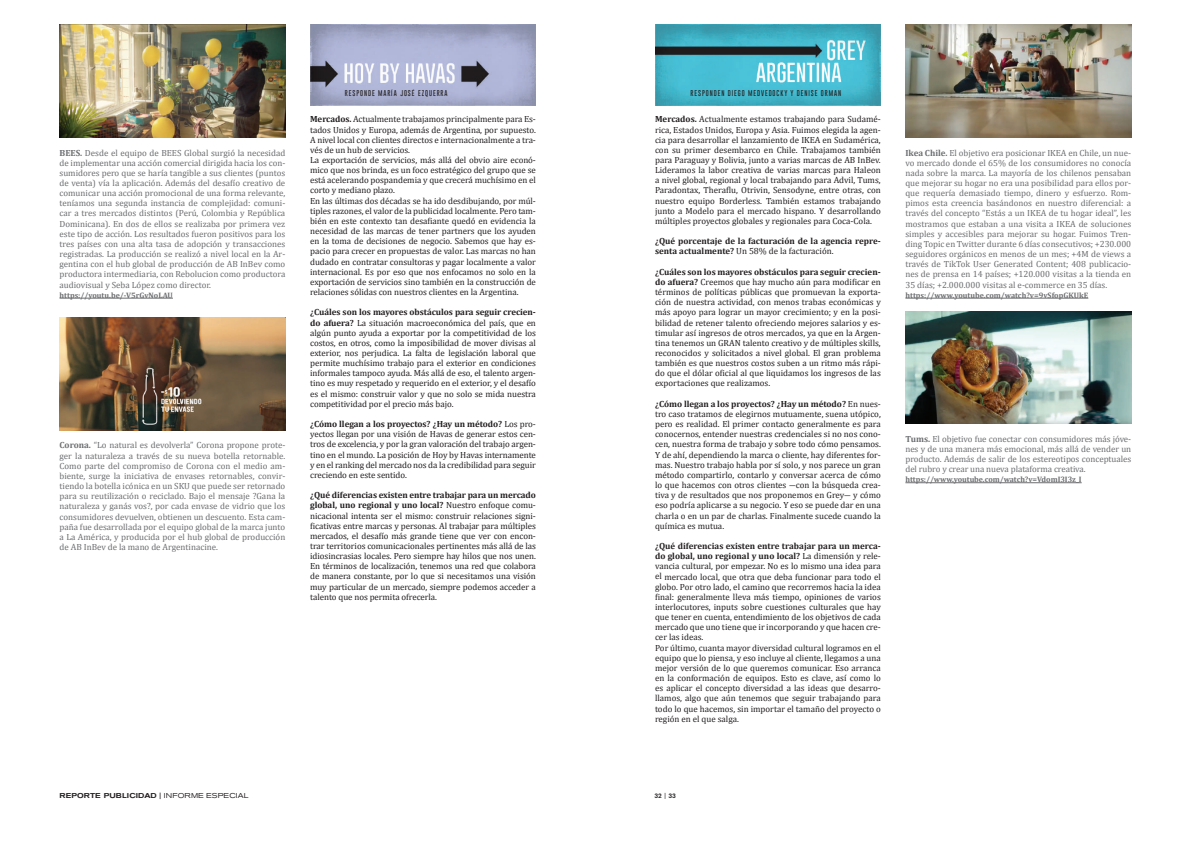
<style>
.page{position:relative;width:1191px;height:844px;background:#fff}
.page>*{position:absolute;margin:0;border:0;box-sizing:border-box;transform-origin:0 0}
.t1{font:8.92px/10.2px "Cambria";letter-spacing:-.005em;color:#231f20;text-align:justify}
.t2{font:8.92px/10.2px "Cambria";color:#6c6d70;text-align:justify}
.t3{font:700 8.92px/10.2px "Cambria";color:#231f20}
.t4{font:700 7.88px "Cambria";color:#6c6d70}
.t5{font:500 expanded 7px "Akzidenz Grotesk BQ";letter-spacing:.02em;color:#231f20}
.t6{font:500 6.56px "Akzidenz Grotesk BQ";color:#231f20}
.t7{font:100 6.12px "Gobold";letter-spacing:.15em;color:#231f20}
.s1{font-weight:700}
.s2{font-weight:400}
</style>
<div class="page">
<img style="left:60px;top:25px;width:225px;height:113px">
<img style="left:905px;top:25px;width:226px;height:113px">
<img style="left:905px;top:311px;width:226px;height:113px">
<img style="left:60px;top:317px;width:225px;height:113px">
<hr style="left:60px;top:298px;width:113px;height:1px;background:#6c6d70">
<hr style="left:905px;top:298px;width:183px;height:1px;background:#6c6d70">
<hr style="left:905px;top:482px;width:176px;height:1px;background:#6c6d70">
<img style="left:655px;top:25px;width:226px;height:80px">
<img style="left:310px;top:25px;width:226px;height:80px">
<p class="t2" style="left:60px;top:147px;width:227px"><span class="s1">BEES.</span> Desde el equipo de BEES Global surgió la necesidad de implementar una acción comercial dirigida hacia los con&shy;sumidores pero que se haría tangible a sus clientes (puntos de venta) vía la aplicación. Además del desafío creativo de comunicar una acción promocional de una forma relevante, teníamos una segunda instancia de complejidad: comuni&shy;car a tres mercados distintos (Perú, Colombia y República Dominicana). En dos de ellos se realizaba por primera vez este tipo de acción. Los resultados fueron positivos para los tres países con una alta tasa de adopción y transacciones registradas. La producción se realizó a nivel local en la Ar&shy;gentina con el hub global de producción de AB InBev como productora intermediaria, con Rebolucion como productora audiovisual y Seba López como director.</p>
<p class="t4" style="left:60px;top:289px;width:115px">https://youtu.be/-V5rGvNoLAU</p>
<p class="t2" style="left:60px;top:440px;width:227px"><span class="s1">Corona.</span> “Lo natural es devolverla” Corona propone prote&shy;ger la naturaleza a través de su nueva botella retornable.<br>Como parte del compromiso de Corona con el medio am&shy;biente, surge la iniciativa de envases retornables, convir&shy;tiendo la botella icónica en un SKU que puede ser retornado para su reutilización o reciclado. Bajo el mensaje ?Gana la naturaleza y ganás vos?, por cada envase de vidrio que los consumidores devuelven, obtienen un descuento. Esta cam&shy;paña fue desarrollada por el equipo global de la marca junto a La América, y producida por el hub global de producción de AB InBev de la mano de Argentinacine.</p>
<p class="t7" style="left:345px;top:89px;width:104px">RESPONDE MARÍA JOSÉ EZQUERRA</p>
<p class="t7" style="left:690px;top:89px;width:152px">RESPONDEN DIEGO MEDVEDOCKY Y DENISE ORMAN</p>
<p class="t1" style="left:310px;top:114px;width:227px;text-align:left"><span class="s1">Mercados.</span> Actualmente trabajamos principalmente para Es&shy;tados Unidos y Europa, además de Argentina, por supuesto.<br>A nivel local con clientes directos e internacionalmente a tra&shy;vés de un hub de servicios.<br>La exportación de servicios, más allá del obvio aire econó&shy;mico que nos brinda, es un foco estratégico del grupo que se está acelerando pospandemia y que crecerá muchísimo en el corto y mediano plazo.<br>En las últimas dos décadas se ha ido desdibujando, por múl&shy;tiples razones, el valor de la publicidad localmente. Pero tam&shy;bién en este contexto tan desafiante quedó en evidencia la necesidad de las marcas de tener partners que los ayuden en la toma de decisiones de negocio. Sabemos que hay es&shy;pacio para crecer en propuestas de valor. Las marcas no han dudado en contratar consultoras y pagar localmente a valor internacional. Es por eso que nos enfocamos no solo en la exportación de servicios sino también en la construcción de relaciones sólidas con nuestros clientes en la Argentina.</p>
<p class="t1" style="left:310px;top:307px;width:227px"><span class="s1">¿Cuáles son los mayores obstáculos para seguir crecien&shy;do afuera?</span> La situación macroeconómica del país, que en algún punto ayuda a exportar por la competitividad de los costos, en otros, como la imposibilidad de mover divisas al exterior, nos perjudica. La falta de legislación laboral que permite muchísimo trabajo para el exterior en condiciones informales tampoco ayuda. Más allá de eso, el talento argen&shy;tino es muy respetado y requerido en el exterior, y el desafío es el mismo: construir valor y que no solo se mida nuestra competitividad por el precio más bajo.</p>
<p class="t1" style="left:310px;top:419px;width:227px"><span class="s1">¿Cómo llegan a los proyectos? ¿Hay un método?</span> Los pro&shy;yectos llegan por una visión de Havas de generar estos cen&shy;tros de excelencia, y por la gran valoración del trabajo argen&shy;tino en el mundo. La posición de Hoy by Havas internamente y en el ranking del mercado nos da la credibilidad para seguir creciendo en este sentido.</p>
<p class="t1" style="left:310px;top:490px;width:227px"><span class="s1">¿Qué diferencias existen entre trabajar para un mercado global, uno regional y uno local?</span> Nuestro enfoque comu&shy;nicacional intenta ser el mismo: construir relaciones signi&shy;ficativas entre marcas y personas. Al trabajar para múltiples mercados, el desafío más grande tiene que ver con encon&shy;trar territorios comunicacionales pertinentes más allá de las idiosincrasias locales. Pero siempre hay hilos que nos unen.<br>En términos de localización, tenemos una red que colabora de manera constante, por lo que si necesitamos una visión muy particular de un mercado, siempre podemos acceder a talento que nos permita ofrecerla.</p>
<p class="t1" style="left:655px;top:114px;width:227px"><span class="s1">Mercados.</span> Actualmente estamos trabajando para Sudamé&shy;rica, Estados Unidos, Europa y Asia. Fuimos elegida la agen&shy;cia para desarrollar el lanzamiento de IKEA en Sudamérica, con su primer desembarco en Chile. Trabajamos también para Paraguay y Bolivia, junto a varias marcas de AB InBev.<br>Lideramos la labor creativa de varias marcas para Haleon a nivel global, regional y local trabajando para Advil, Tums, Paradontax, Theraflu, Otrivin, Sensodyne, entre otras, con nuestro equipo Borderless. También estamos trabajando junto a Modelo para el mercado hispano. Y desarrollando múltiples proyectos globales y regionales para Coca-Cola.</p>
<p class="t3" style="left:655px;top:236px;width:227px">¿Qué porcentaje de la facturación de la agencia repre&shy;senta actualmente? <span class="s2">Un 58% de la facturación.</span></p>
<p class="t1" style="left:655px;top:266px;width:227px"><span class="s1">¿Cuáles son los mayores obstáculos para seguir crecien&shy;do afuera?</span> Creemos que hay mucho aún para modificar en términos de políticas públicas que promuevan la exporta&shy;ción de nuestra actividad, con menos trabas económicas y más apoyo para lograr un mayor crecimiento; y en la posi&shy;bilidad de retener talento ofreciendo mejores salarios y es&shy;timular así ingresos de otros mercados, ya que en la Argen&shy;tina tenemos un GRAN talento creativo y de múltiples skills, reconocidos y solicitados a nivel global. El gran problema también es que nuestros costos suben a un ritmo más rápi&shy;do que el dólar oficial al que liquidamos los ingresos de las exportaciones que realizamos.</p>
<p class="t1" style="left:655px;top:398px;width:227px"><span class="s1">¿Cómo llegan a los proyectos? ¿Hay un método?</span> En nues&shy;tro caso tratamos de elegirnos mutuamente, suena utópico, pero es realidad. El primer contacto generalmente es para conocernos, entender nuestras credenciales si no nos cono&shy;cen, nuestra forma de trabajo y sobre todo cómo pensamos.<br>Y de ahí, dependiendo la marca o cliente, hay diferentes for&shy;mas. Nuestro trabajo habla por sí solo, y nos parece un gran método compartirlo, contarlo y conversar acerca de cómo lo que hacemos con otros clientes ―con la búsqueda crea&shy;tiva y de resultados que nos proponemos en Grey― y cómo eso podría aplicarse a su negocio. Y eso se puede dar en una charla o en un par de charlas. Finalmente sucede cuando la química es mutua.</p>
<p class="t1" style="left:655px;top:540px;width:227px;text-align:left"><span class="s1">¿Qué diferencias existen entre trabajar para un merca&shy;do global, uno regional y uno local?</span> La dimensión y rele&shy;vancia cultural, por empezar. No es lo mismo una idea para el mercado local, que otra que deba funcionar para todo el globo. Por otro lado, el camino que recorremos hacia la idea final: generalmente lleva más tiempo, opiniones de varios interlocutores, inputs sobre cuestiones culturales que hay que tener en cuenta, entendimiento de los objetivos de cada mercado que uno tiene que ir incorporando y que hacen cre&shy;cer las ideas.<br>Por último, cuanta mayor diversidad cultural logramos en el equipo que lo piensa, y eso incluye al cliente, llegamos a una mejor versión de lo que queremos comunicar. Eso arranca en la conformación de equipos. Esto es clave, así como lo es aplicar el concepto diversidad a las ideas que desarro&shy;llamos, algo que aún tenemos que seguir trabajando para todo lo que hacemos, sin importar el tamaño del proyecto o región en el que salga.</p>
<p class="t2" style="left:905px;top:147px;width:227px"><span class="s1">Ikea Chile.</span> El objetivo era posicionar IKEA en Chile, un nue&shy;vo mercado donde el 65% de los consumidores no conocía nada sobre la marca. La mayoría de los chilenos pensaban que mejorar su hogar no era una posibilidad para ellos por&shy;que requería demasiado tiempo, dinero y esfuerzo. Rom&shy;pimos esta creencia basándonos en nuestro diferencial: a través del concepto “Estás a un IKEA de tu hogar ideal”, les mostramos que estaban a una visita a IKEA de soluciones simples y accesibles para mejorar su hogar. Fuimos Tren&shy;ding Topic en Twitter durante 6 días consecutivos; +230.000 seguidores orgánicos en menos de un mes; +4M de views a través de TikTok User Generated Content; 408 publicacio&shy;nes de prensa en 14 países; +120.000 visitas a la tienda en 35 días; +2.000.000 visitas al e-commerce en 35 días.</p>
<p class="t4" style="left:905px;top:289px;width:184px">https://www.youtube.com/watch?v=9vSfopGKUkE</p>
<p class="t2" style="left:905px;top:433px;width:227px"><span class="s1">Tums.</span> El objetivo fue conectar con consumidores más jóve&shy;nes y de una manera más emocional, más allá de vender un producto. Además de salir de los estereotipos conceptuales del rubro y crear una nueva plataforma creativa.</p>
<p class="t4" style="left:905px;top:474px;width:178px">https://www.youtube.com/watch?v=VdomI3I3z_I</p>
<p class="t5" style="left:60px;top:791px;width:190px">REPORTE PUBLICIDAD <span class="s2">| INFORME ESPECIAL</span></p>
<p class="t6" style="left:654px;top:791px;width:23px">32 <span class="s2">|</span> 33</p>
</div>
